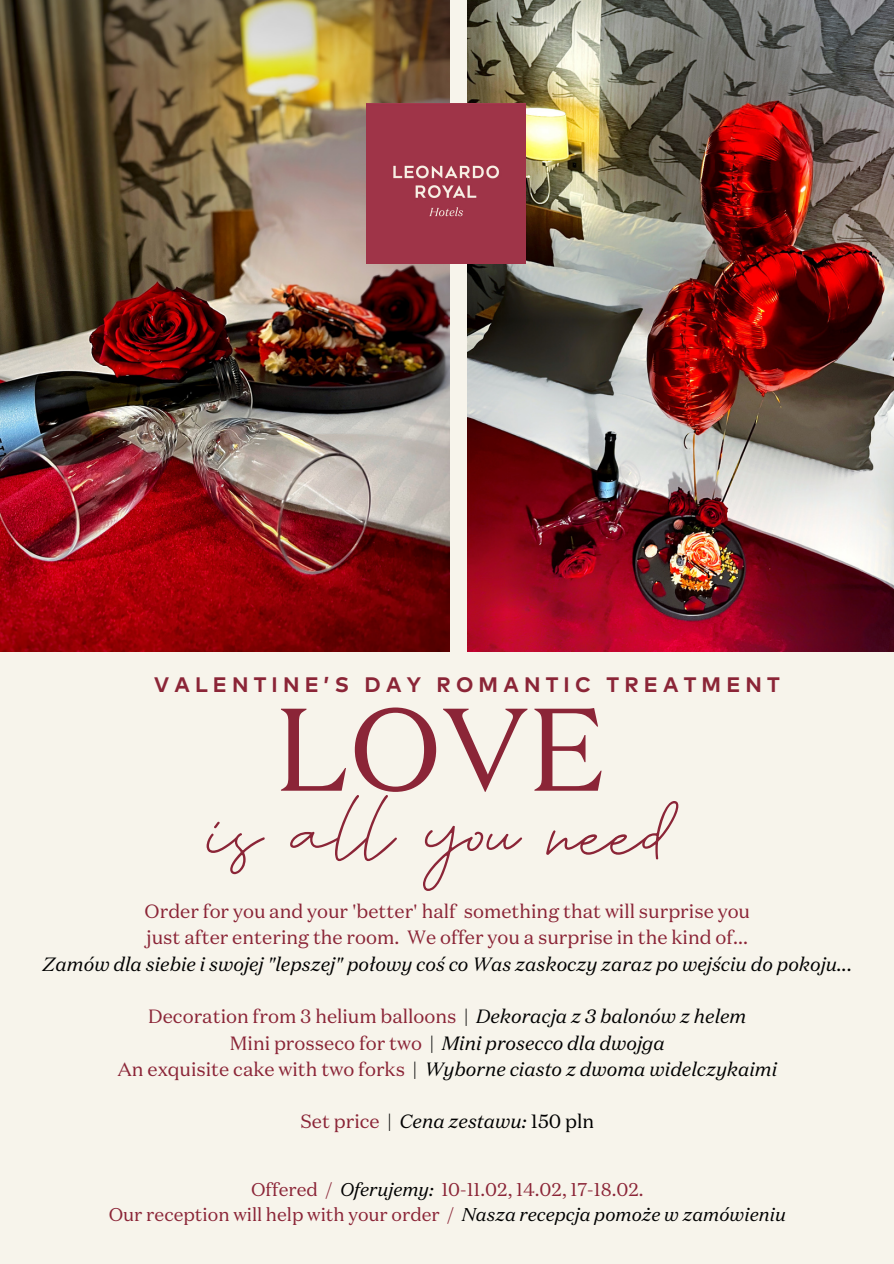
<style>
.page{position:relative;width:894px;height:1264px;background:#fff}
.page>*{position:absolute;margin:0;border:0;box-sizing:border-box;transform-origin:0 0}
.t1{font:119.85px "Tropical Summer Signature";color:#8b2537}
.t2{font:117.15px "Domaine Text";color:#8b2537}
.t3{font:700 21px "Mark Pro";letter-spacing:.245em;color:#8b2537}
.t4{font:italic 19.2px "Domaine Text";color:#000}
.t5{font:19.2px "Domaine Text";color:#8b2537}
.t6{font:18.45px "Domaine Text";color:#8b2537}
.s1{color:#000}
.s2{font-style:italic;color:#000}
.s3{font-style:normal;color:#8b2537}
.s4{font-style:normal}
</style>
<div class="page">
<div style="left:0;top:0;width:893px;height:1263px;background:#f7f4eb"></div>
<img style="left:467px;top:0;width:426px;height:651px">
<img style="left:0;top:0;width:450px;height:651px">
<div style="left:366px;top:103px;width:159px;height:160px;background:#9f3448"></div>
<p class="t3" style="left:154px;top:675px;width:627px">VALENTINE’S DAY ROMANTIC TREATMENT</p>
<p class="t2" style="left:275px;top:670px;width:332px">LOVE</p>
<p class="t1" style="left:209px;top:750px;width:464px">is all you need</p>
<p class="t5" style="left:144px;top:898px;width:607px">Order for you and your 'better' half something that will surprise you</p>
<p class="t5" style="left:146px;top:924px;width:602px">just after entering the room. We offer you a surprise in the kind of...</p>
<p class="t4" style="left:42px;top:950px;width:811px">Zamów dla siebie i swojej "lepszej" połowy coś co Was zaskoczy zaraz po wejściu do pokoju...</p>
<p class="t5" style="left:148px;top:1003px;width:599px">Decoration from 3 helium balloons <span class="s1">|</span> <span class="s2">Dekoracja z 3 balonów z helem</span></p>
<p class="t4" style="left:230px;top:1029px;width:436px"><span class="s3">Mini prosseco for two</span> <span class="s4">|</span> Mini prosecco dla dwojga</p>
<p class="t4" style="left:117px;top:1055px;width:661px"><span class="s3">An exquisite cake with two forks</span> <span class="s4">|</span> Wyborne ciasto z dwoma widelczykaimi</p>
<p class="t4" style="left:300px;top:1108px;width:295px"><span class="s3">Set price</span> <span class="s4">|</span> Cena zestawu: <span class="s4">150 pln</span></p>
<p class="t6" style="left:251px;top:1176px;width:394px">Offered / <span class="s2">Oferujemy:</span> 10-11.02, 14.02, 17-18.02.</p>
<p class="t6" style="left:109px;top:1202px;width:678px">Our reception will help with your order / <span class="s2">Nasza recepcja pomoże w zamówieniu</span></p>
</div>
